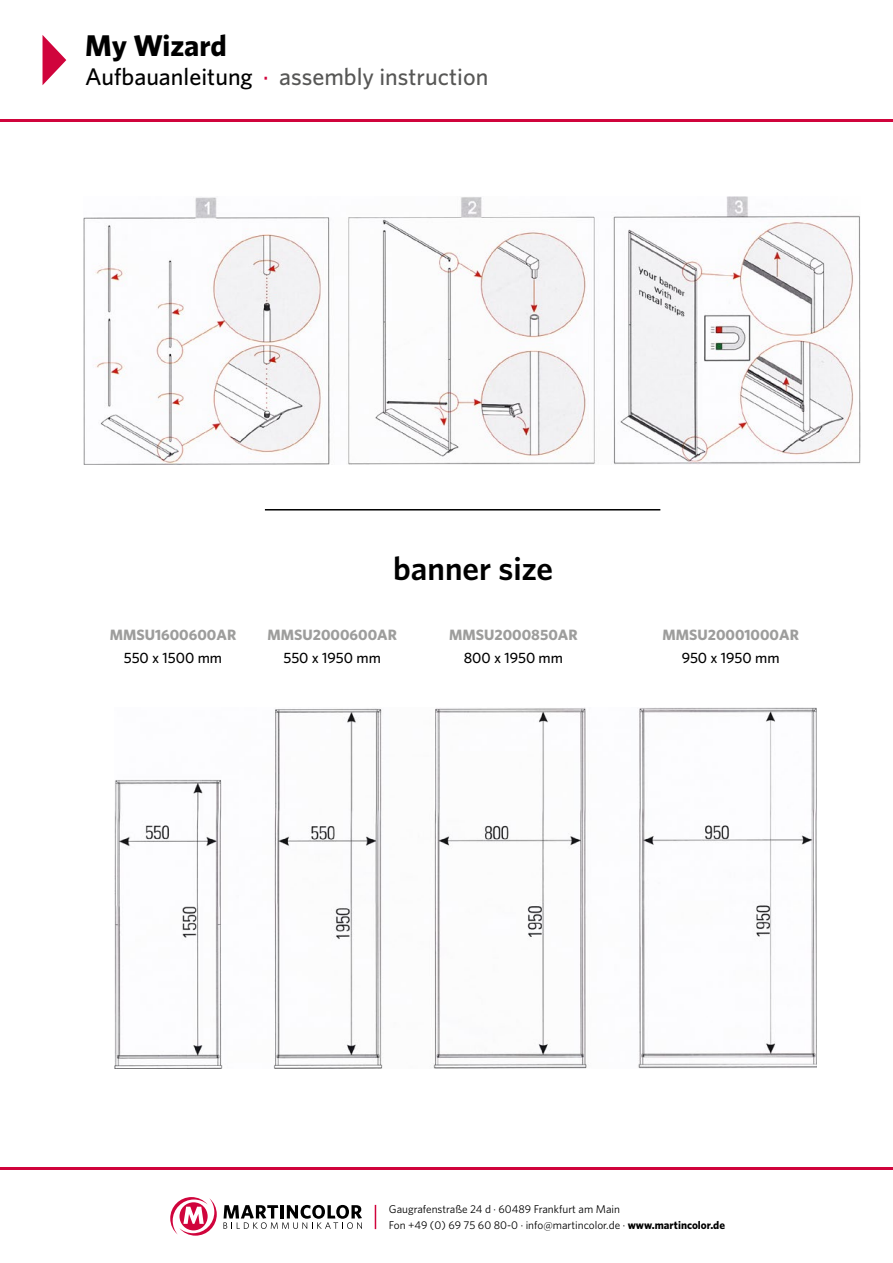
<style>
.page{position:relative;width:893px;height:1263px;background:#fff}
.page>*{position:absolute;margin:0;border:0;box-sizing:border-box;transform-origin:0 0}
.t1{font:600 33px "Whitney";color:#000}
.t2{font:700 30px "Whitney";color:#000}
.t3{font:500 24px "Whitney";color:#575756}
.t4{font:700 15px "Whitney";color:#9d9d9c}
.t5{font:500 15px "Whitney";color:#000}
.t6{font:11.25px/16px "Whitney";color:#000}
.s1{color:#000}
.s2{color:#d0043c}
.s3{font-weight:700}
</style>
<div class="page">
<hr style="left:0;top:119px;width:893px;height:2px;background:#d0043c">
<hr style="left:0;top:1167px;width:893px;height:2px;background:#d0043c">
<svg style="left:223px;top:1205px;width:139px;height:24px"></svg>
<svg style="left:170px;top:1197px;width:47px;height:38px"></svg>
<svg style="left:375px;top:1205px;width:1px;height:24px"></svg>
<svg style="left:43px;top:35px;width:23px;height:50px"></svg>
<img style="left:115px;top:707px;width:702px;height:362px">
<img style="left:83px;top:196px;width:777px;height:268px">
<hr style="left:265px;top:509px;width:395px;height:1px;background:#000">
<h2 class="t2" style="left:85px;top:27px;width:143px">My Wizard</h2>
<h3 class="t3" style="left:85px;top:62px;width:405px"><span class="s1">Aufbauanleitung</span> <span class="s2">·</span> assembly instruction</h3>
<h3 class="t4" style="left:110px;top:626px;width:128px">MMSU1600600AR</h3>
<h3 class="t5" style="left:124px;top:648px;width:100px">550 x 1500 mm</h3>
<h1 class="t1" style="left:393px;top:549px;width:161px">banner size</h1>
<h3 class="t4" style="left:267px;top:626px;width:131px">MMSU2000600AR</h3>
<h3 class="t5" style="left:283px;top:648px;width:99px">550 x 1950 mm</h3>
<h3 class="t4" style="left:449px;top:626px;width:130px">MMSU2000850AR</h3>
<h3 class="t5" style="left:464px;top:648px;width:101px">800 x 1950 mm</h3>
<h3 class="t4" style="left:662px;top:626px;width:138px">MMSU20001000AR</h3>
<h3 class="t5" style="left:682px;top:648px;width:99px">950 x 1950 mm</h3>
<p class="t6" style="left:389px;top:1200px;width:338px">Gaugrafenstraße 24 d · 60489 Frankfurt am Main<br>Fon +49 (0) 69 75 60 80-0 · info@martincolor.de · <span class="s3">www.martincolor.de</span></p>
</div>
